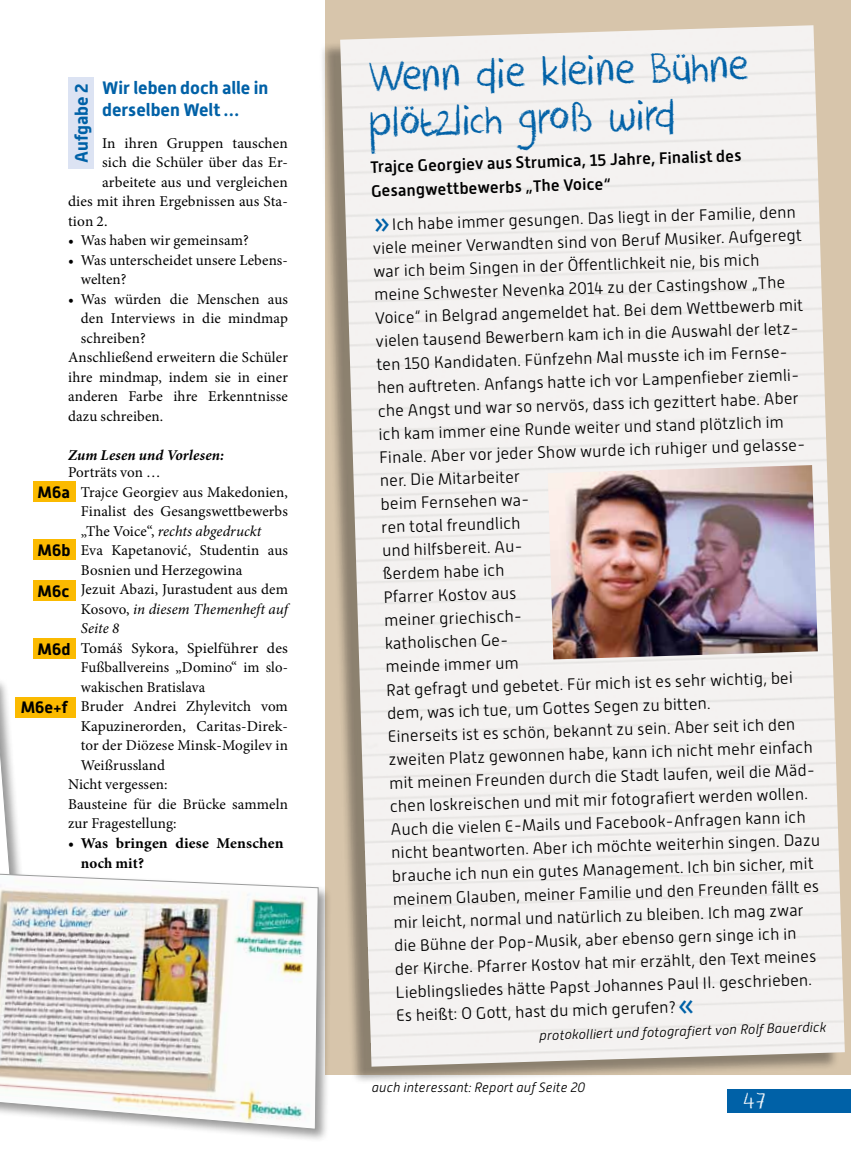
<style>
.page{position:relative;width:851px;height:1149px;background:#fff}
.page>*{position:absolute;margin:0;border:0;box-sizing:border-box;transform-origin:0 0}
.t1{font:48px/46.2px "DK Crayon Crumble";color:#0061a7}
.t2{font:25.5px "DK Crayon Crumble";color:#fff}
.t3{font:700 18px/22.5px "Alwyn New";color:#0061a7}
.t4{font:300 16.5px/23.2px "Alwyn New";color:#000}
.t5{font:500 16.5px/23.7px "Alwyn New";color:#000}
.t6{font:700 16.5px "Alwyn New";color:#000}
.t7{font:15px/19.5px "Minion Pro";letter-spacing:.01em;color:#000}
.t8{font:700 15px/19.5px "Minion Pro";letter-spacing:.01em;color:#000}
.t9{font:15px "Minion Pro";letter-spacing:.01em;color:#000;scale:1.04 1}
.t10{font:italic 700 15px "Minion Pro";letter-spacing:.015em;color:#000}
.t11{font:italic 300 13.5px "Alwyn New";letter-spacing:.01em;color:#000}
.s1{font-style:italic}
.s2{font-size:13.5px}
.s3{font-size:36px;color:#0061a7}
</style>
<div class="page">
<div style="left:325px;top:0;width:525px;height:1074px;background:#d7c5ab"></div>
<div style="left:318px;top:28px;width:521px;height:1056px;background:#000;opacity:.35"></div>
<img style="left:340px;top:25px;width:504px;height:1041px">
<img style="left:547px;top:465px;width:270px;height:194px">
<div style="left:727px;top:1089px;width:123px;height:23px;background:#0061a7"></div>
<div style="left:68px;top:78px;width:26px;height:91px;background:#dce3f3"></div>
<div style="left:0;top:677px;width:28px;height:287px;background:#000;opacity:.4"></div>
<svg style="left:0;top:678px;width:14px;height:193px"></svg>
<div style="left:33px;top:481px;width:42px;height:20px;background:#fbba00"></div>
<div style="left:33px;top:539px;width:42px;height:21px;background:#fbba00"></div>
<div style="left:33px;top:580px;width:42px;height:21px;background:#fbba00"></div>
<div style="left:33px;top:638px;width:42px;height:20px;background:#fbba00"></div>
<div style="left:15px;top:696px;width:60px;height:21px;background:#fbba00"></div>
<div style="left:0;top:871px;width:332px;height:271px;background:#000;opacity:.4"></div>
<img style="left:0;top:873px;width:318px;height:256px">
<p class="t3" style="left:102px;top:76px;width:168px">Wir leben doch alle in derselben Welt …</p>
<p class="t7" style="left:102px;top:133px;width:187px">In ihren Gruppen tauschen</p>
<p class="t7" style="left:102px;top:153px;width:187px">sich die Schüler über das Er-</p>
<p class="t7" style="left:102px;top:172px;width:187px">arbeitete aus und vergleichen</p>
<p class="t7" style="left:68px;top:192px;width:221px">dies mit ihren Ergebnissen aus Sta-</p>
<p class="t7" style="left:68px;top:211px;width:41px">tion 2.</p>
<p class="t7" style="left:68px;top:231px;width:182px">• Was haben wir gemeinsam?</p>
<p class="t7" style="left:81px;top:250px;width:208px;text-indent:-13px">• Was unterscheidet unsere Lebens&shy;welten?</p>
<p class="t7" style="left:68px;top:289px;width:221px">• Was würden die Menschen aus</p>
<p class="t7" style="left:81px;top:309px;width:208px">den Interviews in die mindmap</p>
<p class="t7" style="left:81px;top:328px;width:66px">schreiben?</p>
<p class="t7" style="left:68px;top:348px;width:221px">Anschließend erweitern die Schüler</p>
<p class="t7" style="left:68px;top:367px;width:221px">ihre mindmap, indem sie in einer</p>
<p class="t7" style="left:68px;top:387px;width:221px">anderen Farbe ihre Erkenntnisse</p>
<p class="t7" style="left:68px;top:406px;width:97px">dazu schreiben.</p>
<p class="t10" style="left:68px;top:444px;width:157px">Zum Lesen und Vorlesen:</p>
<p class="t7" style="left:81px;top:462px;width:208px;text-indent:-13px">Porträts von …<br>Trajce Georgiev aus Makedonien,<br>Finalist des Gesangswettbewerbs „The Voice“, <span class="s1">rechts abgedruckt<br></span>Eva Kapetanović, Studentin aus<br>Bosnien und Herzegowina<br>Jezuit Abazi, Jurastudent aus dem<br>Kosovo, <span class="s1">in diesem Themenheft auf<br>Seite 8</span></p>
<p class="t9" style="left:81px;top:637px;width:200px">Tomáš Sykora, Spielführer des</p>
<p class="t7" style="left:81px;top:657px;width:208px">Fußballvereins „Domino“ im slo-</p>
<p class="t7" style="left:81px;top:677px;width:126px">wakischen Bratislava</p>
<p class="t7" style="left:81px;top:696px;width:208px">Bruder Andrei Zhylevitch vom</p>
<p class="t7" style="left:81px;top:716px;width:208px">Kapuzinerorden, Caritas-Direk-</p>
<p class="t7" style="left:81px;top:735px;width:208px">tor der Diözese Minsk-Mogilev in</p>
<p class="t7" style="left:81px;top:755px;width:86px">Weißrussland</p>
<p class="t7" style="left:68px;top:774px;width:101px">Nicht vergessen:</p>
<p class="t7" style="left:68px;top:794px;width:221px">Bausteine für die Brücke sammeln</p>
<p class="t7" style="left:68px;top:813px;width:110px">zur Fragestellung:</p>
<p class="t8" style="left:81px;top:833px;width:204px;text-indent:-13px">• Was bringen diese Menschen noch mit?</p>
<p class="t3" style="left:70px;top:163px;width:81px;rotate:-90deg">Aufgabe 2</p>
<p class="t6" style="left:38px;top:482px;width:34px">M6a</p>
<p class="t6" style="left:38px;top:540px;width:34px">M6b</p>
<p class="t6" style="left:38px;top:581px;width:33px">M6c</p>
<p class="t6" style="left:38px;top:639px;width:34px">M6d</p>
<p class="t6" style="left:21px;top:698px;width:49px">M6e<span class="s2">+</span>f</p>
<h1 class="t1" style="left:366px;top:57px;width:383px;rotate:-2deg">Wenn die kleine Bühne plötzlich groß wird</h1>
<p class="t5" style="left:370px;top:156px;width:373px;rotate:-2deg">Trajce Georgiev aus Strumica, 15 Jahre, Finalist des<br>Gesangwettbewerbs „The Voice“</p>
<p class="t4" style="left:368px;top:214px;width:434px;rotate:-2deg"><span class="s3">»</span>Ich habe immer gesungen. Das liegt in der Familie, denn viele meiner Verwandten sind von Beruf Musiker. Aufgeregt war ich beim Singen in der Öffentlichkeit nie, bis mich meine Schwester Nevenka 2014 zu der Castingshow „The Voice“ in Belgrad angemeldet hat. Bei dem Wettbewerb mit vielen tausend Bewerbern kam ich in die Auswahl der letz&shy;ten 150 Kandidaten. Fünfzehn Mal musste ich im Fernse&shy;hen auftreten. Anfangs hatte ich vor Lampenfieber ziemli&shy;che Angst und war so nervös, dass ich gezittert habe. Aber ich kam immer eine Runde weiter und stand plötzlich im Finale. Aber vor jeder Show wurde ich ruhiger und gelasse&shy;ner. Die Mitarbeiter<br>beim Fernsehen wa-<br>ren total freundlich<br>und hilfsbereit. Au-<br>ßerdem habe ich<br>Pfarrer Kostov aus<br>meiner griechisch-<br>katholischen Ge-<br>meinde immer um<br>Rat gefragt und gebetet. Für mich ist es sehr wichtig, bei dem, was ich tue, um Gottes Segen zu bitten.<br>Einerseits ist es schön, bekannt zu sein. Aber seit ich den zweiten Platz gewonnen habe, kann ich nicht mehr einfach mit meinen Freunden durch die Stadt laufen, weil die Mäd&shy;chen loskreischen und mit mir fotografiert werden wollen.<br>Auch die vielen E-Mails und Facebook-Anfragen kann ich nicht beantworten. Aber ich möchte weiterhin singen. Dazu brauche ich nun ein gutes Management. Ich bin sicher, mit meinem Glauben, meiner Familie und den Freunden fällt es mir leicht, normal und natürlich zu bleiben. Ich mag zwar die Bühne der Pop-Musik, aber ebenso gern singe ich in<br>der Kirche. Pfarrer Kostov hat mir erzählt, den Text meines Lieblingsliedes hätte Papst Johannes Paul II. geschrieben.<br>Es heißt: O Gott, hast du mich gerufen?<span class="s3">«</span></p>
<p class="t11" style="left:539px;top:1028px;width:288px;rotate:-2deg">protokolliert und fotografiert von Rolf Bauerdick</p>
<p class="t11" style="left:372px;top:1079px;width:215px">auch interessant: Report auf Seite 20</p>
<h2 class="t2" style="left:742px;top:1085px;width:24px">47</h2>
</div>
